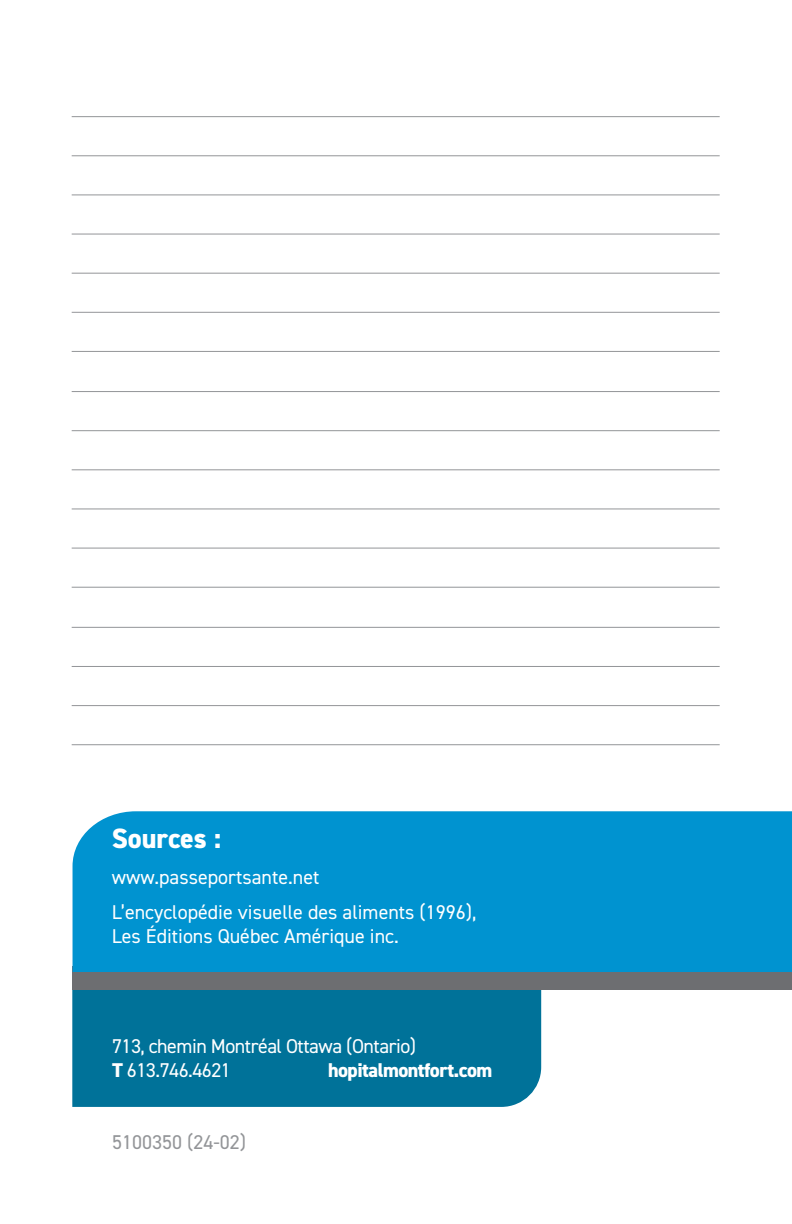
<style>
.page{position:relative;width:792px;height:1224px;background:#fff}
.page>*{position:absolute;margin:0;border:0;box-sizing:border-box;transform-origin:0 0}
.back{font:800 28px "DIN2014";color:#fff}
.Body{font:20px/24px "DIN2014";color:#fff}
.Body-2{font:20px "DIN2014";letter-spacing:-.025em;color:#fff}
.t1{font:800 20px "DIN2014";letter-spacing:-.025em;color:#fff}
.t2{font:20px "DIN2014";color:#939598}
.s1{font-weight:800}
</style>
<div class="page">
<div style="left:73px;top:967px;width:719px;height:23px;background:#6d6e71"></div>
<div style="left:72px;top:990px;width:469px;height:117px;background:#007299"></div>
<div style="left:73px;top:811px;width:719px;height:161px;background:#0093d0"></div>
<hr style="left:72px;top:430px;width:648px;height:1px;background:#939598">
<hr style="left:72px;top:116px;width:648px;height:1px;background:#939598">
<hr style="left:72px;top:391px;width:648px;height:1px;background:#939598">
<hr style="left:72px;top:587px;width:648px;height:1px;background:#939598">
<hr style="left:72px;top:744px;width:648px;height:1px;background:#939598">
<hr style="left:72px;top:273px;width:648px;height:1px;background:#939598">
<hr style="left:72px;top:508px;width:648px;height:1px;background:#939598">
<hr style="left:72px;top:666px;width:648px;height:1px;background:#939598">
<hr style="left:72px;top:194px;width:648px;height:1px;background:#939598">
<hr style="left:72px;top:351px;width:648px;height:1px;background:#939598">
<hr style="left:72px;top:469px;width:648px;height:1px;background:#939598">
<hr style="left:72px;top:627px;width:648px;height:1px;background:#939598">
<hr style="left:72px;top:155px;width:648px;height:1px;background:#939598">
<hr style="left:72px;top:312px;width:648px;height:1px;background:#939598">
<hr style="left:72px;top:548px;width:648px;height:1px;background:#939598">
<hr style="left:72px;top:705px;width:648px;height:1px;background:#939598">
<hr style="left:72px;top:234px;width:648px;height:1px;background:#939598">
<p class="back" style="left:112px;top:820px;width:111px">Sources :</p>
<p class="Body" style="left:112px;top:864px;width:209px">www.passeportsante.net</p>
<p class="Body" style="left:112px;top:900px;width:366px">L’encyclopédie visuelle des aliments (1996),<br>Les Éditions Québec Amérique inc.</p>
<h1 class="Body-2" style="left:112px;top:1033px;width:306px">713, chemin Montréal Ottawa (Ontario)</h1>
<h1 class="Body-2" style="left:112px;top:1057px;width:120px"><span class="s1">T</span> 613.746.4621</h1>
<h1 class="t1" style="left:328px;top:1057px;width:166px">hopitalmontfort.com</h1>
<p class="t2" style="left:112px;top:1129px;width:136px">5100350 (24-02)</p>
</div>
